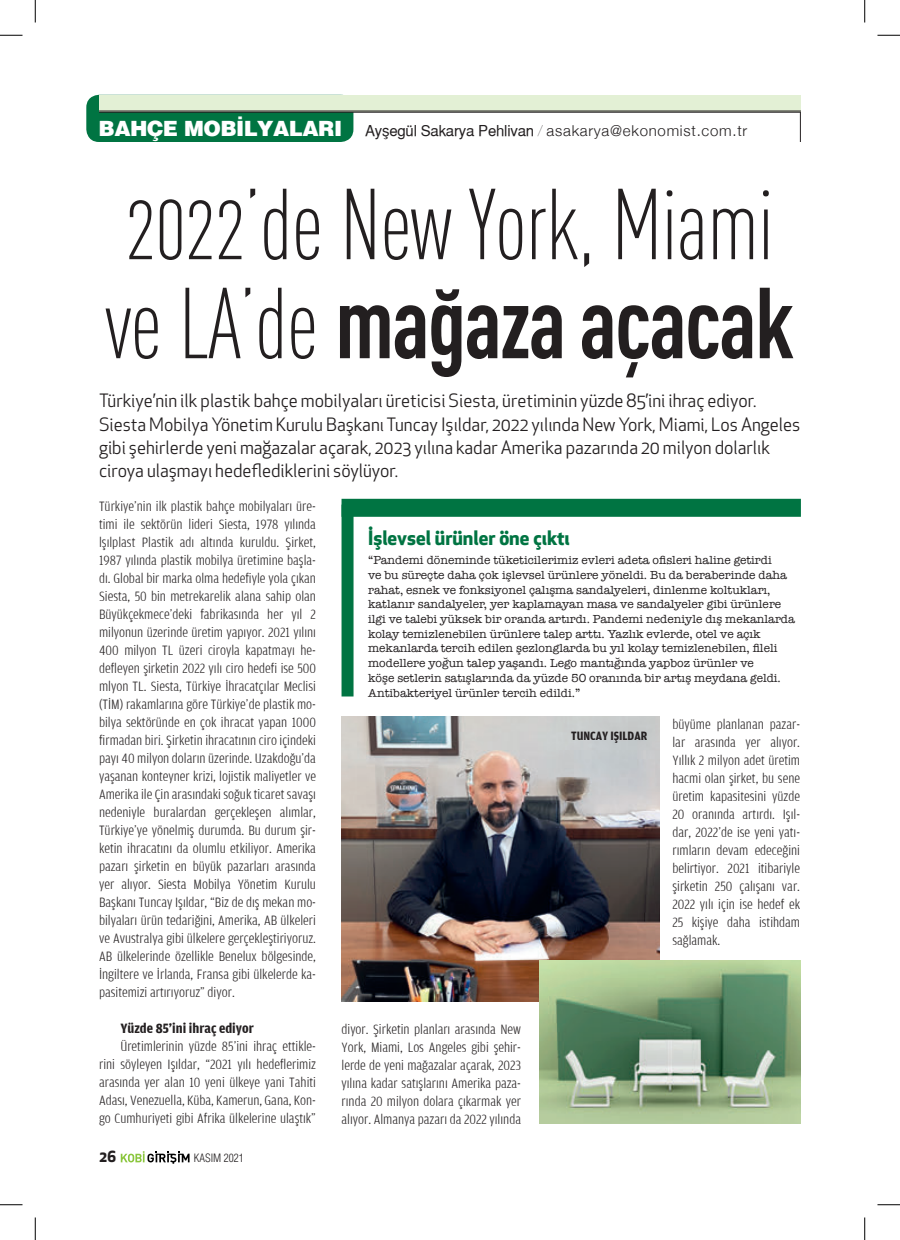
<style>
.page{position:relative;width:900px;height:1240px;background:#fff}
.page>*{position:absolute;margin:0;border:0;box-sizing:border-box;transform-origin:0 0}
.t1{font:99px "DIN Cond Light Alternate";letter-spacing:-.01em;color:#231f20;scale:.95 1}
.t2{font:99px "DIN Cond Bold Alternate";letter-spacing:-.02em;color:#231f20;scale:.95 1}
.t3{font:700 19.5px "Apex New";color:#007442}
.t4{font:18px/23.2px "Apex New";color:#231f20}
.t5{font:300 15px "Helvetica Neue";letter-spacing:.05em;color:#231f20}
.t6{font:700 15px "Apex New";color:#231f20}
.t7{font:300 condensed 14.25px/18px "Amplitude Aubi 3";color:#231f20;text-align:justify;scale:1.05 1}
.t8{font:700 condensed 14.25px "Amplitude Aubi 3";color:#231f20;scale:1.05 1}
.t9{font:700 condensed 12.75px "Amplitude Aubi 3";color:#231f20}
.t10{font:12px/14.7px "American Typewriter";color:#231f20}
.t11{font:300 11.25px "Helveticam Cond";color:#231f20}
.s1{font-family:"Helveticam";font-weight:900;font-size:21px;color:#fff}
.s2{font-family:"Helvetica Roman Y";font-weight:400}
.s3{font-weight:200}
.s4{font-family:"DIN Cond Light Alternate"}
</style>
<div class="page">
<div style="left:86px;top:95px;width:267px;height:47px;background:#007442;border-radius:13px"></div>
<svg style="left:121px;top:1151px;width:68px;height:13px"></svg>
<div style="left:99px;top:95px;width:702px;height:16px;background:#e3f0d5"></div>
<hr style="left:99px;top:111px;width:702px;height:1px;background:#231f20">
<hr style="left:99px;top:112px;width:702px;height:1px;background:#231f20">
<div style="left:341px;top:499px;width:460px;height:18px;background:#007442"></div>
<div style="left:341px;top:505px;width:12px;height:191px;background:#007442"></div>
<hr style="left:800px;top:112px;width:1px;height:30px;background:#231f20">
<img style="left:341px;top:716px;width:318px;height:286px">
<img style="left:540px;top:961px;width:261px;height:163px">
<svg style="left:0;top:35px;width:22px;height:1px"></svg>
<svg style="left:877px;top:35px;width:23px;height:1px"></svg>
<svg style="left:0;top:1204px;width:22px;height:1px"></svg>
<svg style="left:877px;top:1204px;width:23px;height:1px"></svg>
<svg style="left:35px;top:0;width:1px;height:22px"></svg>
<svg style="left:35px;top:1217px;width:1px;height:23px"></svg>
<svg style="left:864px;top:0;width:1px;height:22px"></svg>
<svg style="left:864px;top:1217px;width:1px;height:23px"></svg>
<p class="t5" style="left:99px;top:118px;width:650px"><span class="s1">BAHÇE MOBİLYALARI</span> <span class="s2">Ayşegül Sakarya Pehlivan</span> <span class="s3">/</span> asakarya@ekonomist.com.tr</p>
<h1 class="t1" style="left:125px;top:168px;width:684px">2022’de New York, Miami</h1>
<h1 class="t2" style="left:105px;top:263px;width:726px"><span class="s4">ve LA’de</span> mağaza açacak</h1>
<p class="t4" style="left:99px;top:389px;width:702px">Türkiye’nin ilk plastik bahçe mobilyaları üreticisi Siesta, üretiminin yüzde 85’ini ihraç ediyor.<br>Siesta Mobilya Yönetim Kurulu Başkanı Tuncay Işıldar, 2022 yılında New York, Miami, Los Angeles gibi şehirlerde yeni mağazalar açarak, 2023 yılına kadar Amerika pazarında 20 milyon dolarlık ciroya ulaşmayı hedeflediklerini söylüyor.</p>
<p class="t7" style="left:99px;top:497px;width:208px">Türkiye’nin ilk plastik bahçe mobilyaları üre&shy;timi ile sektörün lideri Siesta, 1978 yılında lşılplast Plastik adı altında kuruldu. Şirket, 1987 yılında plastik mobilya üretimine başla&shy;dı. Global bir marka olma hedefiyle yola çıkan Siesta, 50 bin metrekarelik alana sahip olan Büyükçekmece’deki fabrikasında her yıl 2 milyonun üzerinde üretim yapıyor. 2021 yılını 400 milyon TL üzeri ciroyla kapatmayı he&shy;defleyen şirketin 2022 yılı ciro hedefi ise 500 mlyon TL. Siesta, Türkiye İhracatçılar Meclisi (TİM) rakamlarına göre Türkiye’de plastik mo&shy;bilya sektöründe en çok ihracat yapan 1000 firmadan biri. Şirketin ihracatının ciro içindeki payı 40 milyon doların üzerinde. Uzakdoğu’da yaşanan konteyner krizi, lojistik maliyetler ve Amerika ile Çin arasındaki soğuk ticaret savaşı nedeniyle buralardan gerçekleşen alımlar, Türkiye’ye yönelmiş durumda. Bu durum şir&shy;ketin ihracatını da olumlu etkiliyor. Amerika pazarı şirketin en büyük pazarları arasında yer alıyor. Siesta Mobilya Yönetim Kurulu Başkanı Tuncay Işıldar, “Biz de dış mekan mo&shy;bilyaları ürün tedariğini, Amerika, AB ülkeleri ve Avustralya gibi ülkelere gerçekleştiriyoruz.<br>AB ülkelerinde özellikle Benelux bölgesinde, İngiltere ve İrlanda, Fransa gibi ülkelerde ka&shy;pasitemizi artırıyoruz” diyor.</p>
<p class="t8" style="left:120px;top:1021px;width:129px">Yüzde 85’ini ihraç ediyor</p>
<p class="t7" style="left:99px;top:1037px;width:208px;text-indent:21px">Üretimlerinin yüzde 85’ini ihraç ettikle&shy;rini söyleyen Işıldar, “2021 yılı hedeflerimiz arasında yer alan 10 yeni ülkeye yani Tahiti Adası, Venezuella, Küba, Kamerun, Gana, Kon&shy;go Cumhuriyeti gibi Afrika ülkelerine ulaştık”</p>
<p class="t6" style="left:99px;top:1146px;width:19px">26</p>
<p class="t11" style="left:194px;top:1152px;width:51px">KASIM 2021</p>
<h2 class="t3" style="left:368px;top:524px;width:203px">İşlevsel ürünler öne çıktı</h2>
<p class="t10" style="left:368px;top:552px;width:428px">“Pandemi döneminde tüketicilerimiz evleri adeta ofisleri haline getirdi<br>ve bu süreçte daha çok işlevsel ürünlere yöneldi. Bu da beraberinde daha rahat, esnek ve fonksiyonel çalışma sandalyeleri, dinlenme koltukları, katlanır sandalyeler, yer kaplamayan masa ve sandalyeler gibi ürünlere ilgi ve talebi yüksek bir oranda artırdı. Pandemi nedeniyle dış mekanlarda kolay temizlenebilen ürünlere talep arttı. Yazlık evlerde, otel ve açık mekanlarda tercih edilen şezlonglarda bu yıl kolay temizlenebilen, fileli modellere yoğun talep yaşandı. Lego mantığında yapboz ürünler ve<br>köşe setlerin satışlarında da yüzde 50 oranında bir artış meydana geldi.<br>Antibakteriyel ürünler tercih edildi.”</p>
<p class="t9" style="left:571px;top:729px;width:77px">TUNCAY IŞILDAR</p>
<p class="t7" style="left:672px;top:715px;width:123px">büyüme planlanan pazar&shy;lar arasında yer alıyor.<br>Yıllık 2 milyon adet üretim hacmi olan şirket, bu sene üretim kapasitesini yüzde 20 oranında artırdı. Işıl&shy;dar, 2022’de ise yeni yatı&shy;rımların devam edeceğini belirtiyor. 2021 itibariyle şirketin 250 çalışanı var.<br>2022 yılı için ise hedef ek 25 kişiye daha istihdam sağlamak.</p>
<p class="t7" style="left:341px;top:1020px;width:172px">diyor. Şirketin planları arasında New York, Miami, Los Angeles gibi şehir&shy;lerde de yeni mağazalar açarak, 2023 yılına kadar satışlarını Amerika paza&shy;rında 20 milyon dolara çıkarmak yer alıyor. Almanya pazarı da 2022 yılında</p>
</div>
